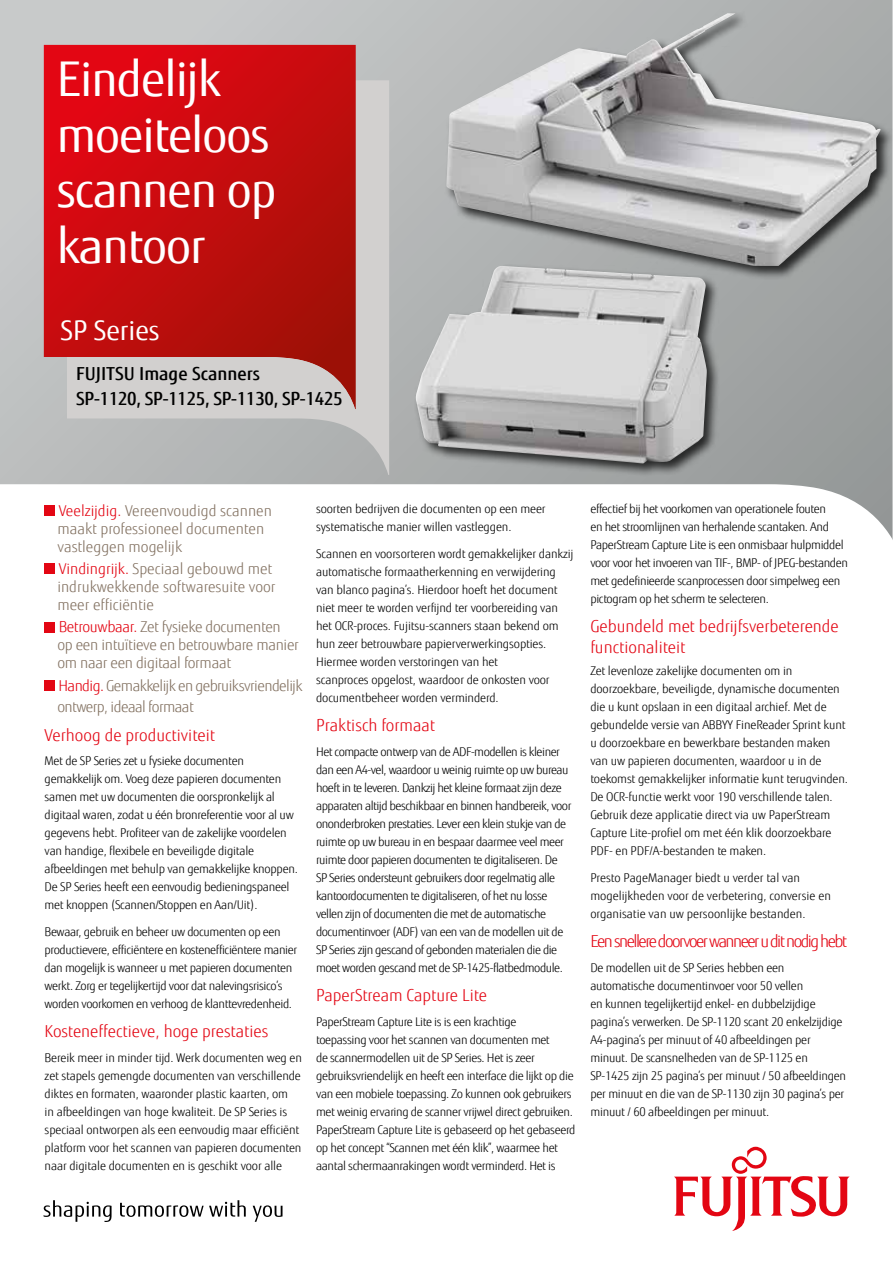
<style>
.page{position:relative;width:893px;height:1263px;background:#fff}
.page>*{position:absolute;margin:0;border:0;box-sizing:border-box;transform-origin:0 0}
.t1{font:48px/55.5px "Fujitsu Sans";letter-spacing:-.02em;color:#fff}
.t2{font:27px "Fujitsu Sans";color:#fff}
.t3{font:500 18px/24.6px "Fujitsu Sans";color:#000}
.t4{font:300 16.5px/21px "Fujitsu Sans";color:#e30613}
.t5{font:300 16.5px "Fujitsu Sans";letter-spacing:-.09em;color:#e30613}
.t6{font:300 15px/18px "Fujitsu Sans";color:#847363}
.t7{font:300 15px/18px "Fujitsu Sans";letter-spacing:-.02em;color:#847363}
.t8{font:300 15px/21px "Fujitsu Sans";letter-spacing:-.04em;color:#847363}
.t9{font:300 12px/18px "Fujitsu Sans";letter-spacing:-.02em;color:#000}
.t10{font:300 12px/18px "Fujitsu Sans";letter-spacing:-.04em;color:#000}
.t11{font:300 12px/18px "Fujitsu Sans";color:#000}
.s1{color:#e30613}
</style>
<div class="page">
<svg style="left:0;top:0;width:892px;height:484px;background:#b2b4b4"></svg>
<svg style="left:674px;top:1146px;width:176px;height:85px"></svg>
<svg style="left:44px;top:1200px;width:68px;height:22px"></svg>
<svg style="left:120px;top:1200px;width:126px;height:17px"></svg>
<svg style="left:253px;top:1205px;width:30px;height:17px"></svg>
<svg style="left:67px;top:80px;width:322px;height:395px;background:#c1c2c1"></svg>
<svg style="left:44px;top:45px;width:312px;height:364px;background:#c62527"></svg>
<div style="left:45px;top:505px;width:10px;height:11px;background:#e30613"></div>
<div style="left:45px;top:564px;width:10px;height:10px;background:#e30613"></div>
<div style="left:45px;top:622px;width:10px;height:10px;background:#e30613"></div>
<div style="left:45px;top:680px;width:10px;height:11px;background:#e30613"></div>
<div style="left:445px;top:11px;width:447px;height:269px;background:#000;opacity:.75"></div>
<img style="left:446px;top:13px;width:434px;height:253px">
<div style="left:414px;top:264px;width:307px;height:213px;background:#000;opacity:.75"></div>
<img style="left:416px;top:266px;width:291px;height:197px">
<h1 class="t1" style="left:57px;top:55px;width:221px">Eindelijk moeiteloos scannen op kantoor</h1>
<h2 class="t2" style="left:61px;top:318px;width:101px">SP Series</h2>
<h3 class="t3" style="left:76px;top:363px;width:268px">FUJITSU Image Scanners<br>SP-1120, SP-1125, SP-1130, SP-1425</h3>
<p class="t6" style="left:57px;top:503px;width:216px"><span class="s1">Veelzijdig.</span> Vereenvoudigd scannen maakt professioneel documenten vastleggen mogelijk</p>
<p class="t6" style="left:57px;top:561px;width:220px"><span class="s1">Vindingrijk.</span> Speciaal gebouwd met indrukwekkende softwaresuite voor meer efficiëntie</p>
<p class="t7" style="left:57px;top:619px;width:243px"><span class="s1">Betrouwbaar.</span> Zet fysieke documenten<br>op een intuïtieve en betrouwbare manier om naar een digitaal formaat</p>
<p class="t8" style="left:57px;top:676px;width:247px"><span class="s1">Handig.</span> Gemakkelijk en gebruiksvriendelijk ontwerp, ideaal formaat</p>
<h3 class="t4" style="left:45px;top:726px;width:172px">Verhoog de productiviteit</h3>
<p class="t9" style="left:45px;top:752px;width:255px">Met de SP Series zet u fysieke documenten gemakkelijk om. Voeg deze papieren documenten samen met uw documenten die oorspronkelijk al digitaal waren, zodat u één bronreferentie voor al uw gegevens hebt. Profiteer van de zakelijke voordelen van handige, flexibele en beveiligde digitale afbeeldingen met behulp van gemakkelijke knoppen.<br>De SP Series heeft een eenvoudig bedieningspaneel met knoppen (Scannen/Stoppen en Aan/Uit).</p>
<p class="t9" style="left:45px;top:923px;width:254px">Bewaar, gebruik en beheer uw documenten op een productievere, efficiëntere en kostenefficiëntere manier dan mogelijk is wanneer u met papieren documenten werkt. Zorg er tegelijkertijd voor dat nalevingsrisico’s worden voorkomen en verhoog de klanttevredenheid.</p>
<h3 class="t4" style="left:45px;top:1022px;width:225px">Kosteneffectieve, hoge prestaties</h3>
<p class="t9" style="left:45px;top:1049px;width:259px">Bereik meer in minder tijd. Werk documenten weg en zet stapels gemengde documenten van verschillende diktes en formaten, waaronder plastic kaarten, om<br>in afbeeldingen van hoge kwaliteit. De SP Series is speciaal ontworpen als een eenvoudig maar efficiënt platform voor het scannen van papieren documenten naar digitale documenten en is geschikt voor alle</p>
<p class="t9" style="left:316px;top:500px;width:231px">soorten bedrijven die documenten op een meer systematische manier willen vastleggen.</p>
<p class="t9" style="left:316px;top:545px;width:259px">Scannen en voorsorteren wordt gemakkelijker dankzij automatische formaatherkenning en verwijdering van blanco pagina’s. Hierdoor hoeft het document niet meer te worden verfijnd ter voorbereiding van het OCR-proces. Fujitsu-scanners staan bekend om hun zeer betrouwbare papierverwerkingsopties.<br>Hiermee worden verstoringen van het<br>scanproces opgelost, waardoor de onkosten voor documentbeheer worden verminderd.</p>
<h3 class="t4" style="left:316px;top:716px;width:121px">Praktisch formaat</h3>
<p class="t10" style="left:316px;top:743px;width:257px">Het compacte ontwerp van de ADF-modellen is kleiner dan een A4-vel, waardoor u weinig ruimte op uw bureau hoeft in te leveren. Dankzij het kleine formaat zijn deze apparaten altijd beschikbaar en binnen handbereik, voor ononderbroken prestaties. Lever een klein stukje van de ruimte op uw bureau in en bespaar daarmee veel meer ruimte door papieren documenten te digitaliseren. De SP Series ondersteunt gebruikers door regelmatig alle kantoordocumenten te digitaliseren, of het nu losse vellen zijn of documenten die met de automatische documentinvoer (ADF) van een van de modellen uit de SP Series zijn gescand of gebonden materialen die die moet worden gescand met de SP-1425-flatbedmodule.</p>
<h3 class="t4" style="left:316px;top:986px;width:172px">PaperStream Capture Lite</h3>
<p class="t9" style="left:316px;top:1013px;width:261px">PaperStream Capture Lite is is een krachtige<br>toepassing voor het scannen van documenten met<br>de scannermodellen uit de SP Series. Het is zeer gebruiksvriendelijk en heeft een interface die lijkt op die van een mobiele toepassing. Zo kunnen ook gebruikers met weinig ervaring de scanner vrijwel direct gebruiken.<br>PaperStream Capture Lite is gebaseerd op het gebaseerd op het concept “Scannen met één klik”, waarmee het aantal schermaanrakingen wordt verminderd. Het is</p>
<p class="t9" style="left:590px;top:500px;width:259px">effectief bij het voorkomen van operationele fouten<br>en het stroomlijnen van herhalende scantaken. And PaperStream Capture Lite is een onmisbaar hulpmiddel voor voor het invoeren van TIF-, BMP- of JPEG-bestanden met gedefinieerde scanprocessen door simpelweg een pictogram op het scherm te selecteren.</p>
<h3 class="t4" style="left:590px;top:617px;width:250px">Gebundeld met bedrijfsverbeterende functionaliteit</h3>
<p class="t9" style="left:590px;top:662px;width:259px">Zet levenloze zakelijke documenten om in doorzoekbare, beveiligde, dynamische documenten die u kunt opslaan in een digitaal archief. Met de gebundelde versie van ABBYY FineReader Sprint kunt u doorzoekbare en bewerkbare bestanden maken van uw papieren documenten, waardoor u in de toekomst gemakkelijker informatie kunt terugvinden.<br>De OCR-functie werkt voor 190 verschillende talen.<br>Gebruik deze applicatie direct via uw PaperStream Capture Lite-profiel om met één klik doorzoekbare PDF- en PDF/A-bestanden te maken.</p>
<p class="t11" style="left:590px;top:869px;width:242px">Presto PageManager biedt u verder tal van mogelijkheden voor de verbetering, conversie en organisatie van uw persoonlijke bestanden.</p>
<h3 class="t5" style="left:590px;top:934px;width:258px">Een snellere doorvoer wanneer u dit nodig hebt</h3>
<p class="t9" style="left:590px;top:959px;width:257px">De modellen uit de SP Series hebben een automatische documentinvoer voor 50 vellen<br>en kunnen tegelijkertijd enkel- en dubbelzijdige pagina’s verwerken. De SP-1120 scant 20 enkelzijdige A4-pagina’s per minuut of 40 afbeeldingen per minuut. De scansnelheden van de SP-1125 en SP-1425 zijn 25 pagina’s per minuut / 50 afbeeldingen per minuut en die van de SP-1130 zijn 30 pagina’s per minuut / 60 afbeeldingen per minuut.</p>
</div>
